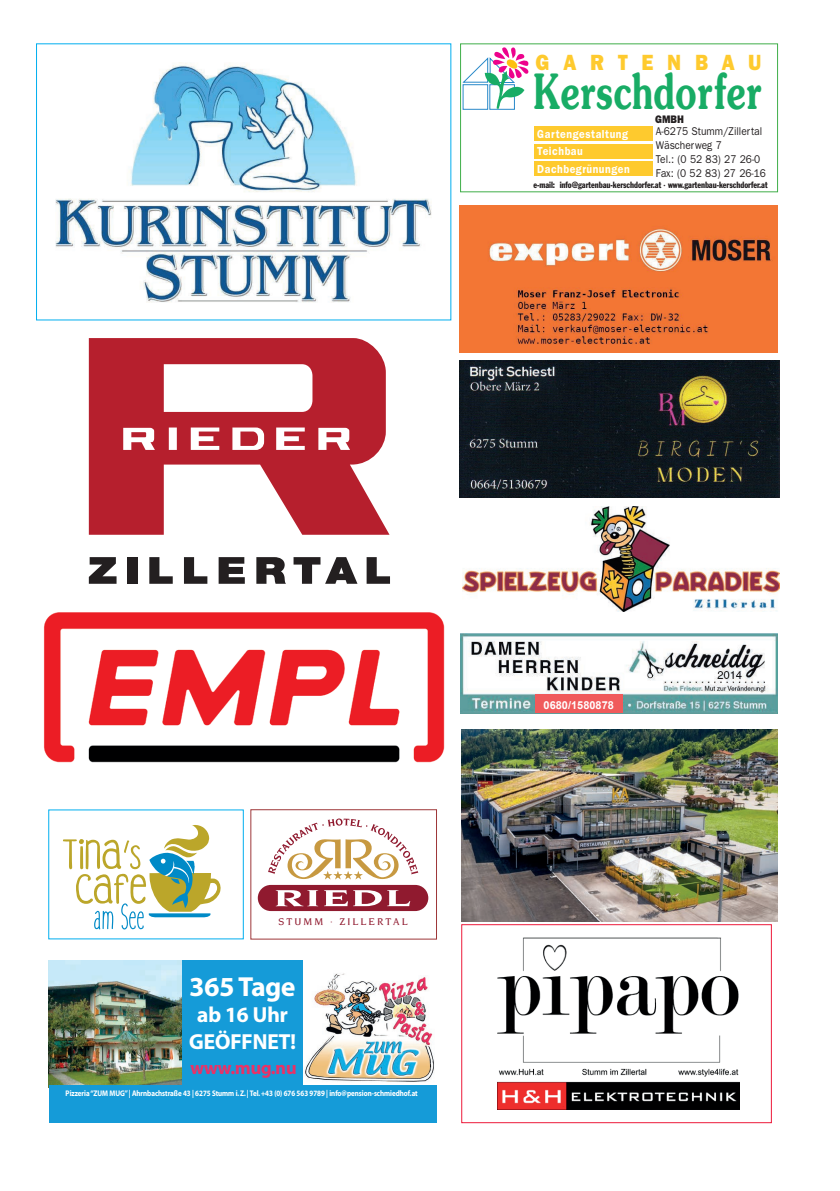
<style>
.page{position:relative;width:840px;height:1191px;background:#fff}
.page>*{position:absolute;margin:0;border:0;box-sizing:border-box;transform-origin:0 0}
.t1{font:600 48.6px "Souvenir";letter-spacing:.02em;color:#18ac65;scale:.7 1}
.t2{font:27.6px "Myriad Headline";color:#fff}
.t3{font:800 22.8px "Franklin Gothic Itc T";letter-spacing:.67em;color:#feca2e;scale:.9 1}
.t4{font:21.8px/26.2px "Myriad Headline";color:#fff;text-align:center}
.t5{font:18.4px "Myriad Headline";color:#eb3166}
.t6{font:600 11.8px/17.6px "Franklin Gothic";letter-spacing:.05em;color:#fff;scale:.9 1}
.t7{font:11.2px/13.6px "Franklin Gothic";color:#231f20;scale:.9 1}
.t8{font:800 11.2px "Franklin Gothic Itc T";color:#231f20;scale:.9 1}
.t9{font:700 11px "Arial";color:#fff}
.t10{font:500 10.6px "Novarese";letter-spacing:.2em;color:#901a2f}
.t11{font:condensed 9px "Franklin Gothic";letter-spacing:-.005em;color:#231f20;scale:.9 1}
.t12{font:8.2px "Myriad Headline";color:#fff;scale:.88 1}
</style>
<div class="page">
<img style="left:459px;top:360px;width:319px;height:137px">
<svg style="left:63px;top:825px;width:158px;height:104px"></svg>
<img style="left:43px;top:612px;width:402px;height:151px">
<img style="left:459px;top:205px;width:318px;height:148px">
<div style="left:462px;top:84px;width:26px;height:26px;border:1px solid #2989c9"></div>
<div style="left:489px;top:84px;width:25px;height:26px;border:1px solid #2989c9"></div>
<img style="left:494px;top:47px;width:35px;height:27px">
<svg style="left:462px;top:57px;width:55px;height:26px"></svg>
<img style="left:483px;top:69px;width:41px;height:40px">
<div style="left:534px;top:127px;width:118px;height:14px;background:#feca2e"></div>
<div style="left:534px;top:144px;width:118px;height:14px;background:#feca2e"></div>
<div style="left:534px;top:162px;width:118px;height:14px;background:#feca2e"></div>
<img style="left:55px;top:62px;width:377px;height:241px">
<svg style="left:89px;top:338px;width:300px;height:197px;fill:#b61f2d"></svg>
<svg style="left:89px;top:557px;width:27px;height:27px"></svg>
<div style="left:127px;top:557px;width:10px;height:27px;background:#231f20"></div>
<svg style="left:149px;top:557px;width:24px;height:27px"></svg>
<svg style="left:184px;top:557px;width:23px;height:27px"></svg>
<svg style="left:218px;top:557px;width:27px;height:27px"></svg>
<svg style="left:256px;top:557px;width:30px;height:27px"></svg>
<svg style="left:293px;top:557px;width:64px;height:27px"></svg>
<svg style="left:366px;top:557px;width:24px;height:27px"></svg>
<div style="left:258px;top:885px;width:170px;height:26px;background:#901a2f;border-radius:13px"></div>
<svg style="left:275px;top:890px;width:135px;height:16px"></svg>
<svg style="left:268px;top:818px;width:150px;height:61px"></svg>
<img style="left:461px;top:729px;width:315px;height:192px">
<img style="left:462px;top:506px;width:316px;height:105px">
<img style="left:302px;top:970px;width:132px;height:114px">
<img style="left:48px;top:960px;width:134px;height:125px">
<div style="left:182px;top:960px;width:120px;height:125px;background:#159bd8"></div>
<div style="left:48px;top:1085px;width:388px;height:38px;background:#159bd8"></div>
<img style="left:460px;top:633px;width:317px;height:80px">
<div style="left:535px;top:694px;width:88px;height:19px;background:#f05a5b"></div>
<img style="left:497px;top:937px;width:242px;height:172px">
<div style="left:461px;top:924px;width:310px;height:199px;border:1px solid #ed1a3a"></div>
<h3 class="t3" style="left:535px;top:49px;width:252px">GARTENBAU</h3>
<h1 class="t1" style="left:533px;top:61px;width:327px">Kerschdorfer</h1>
<h3 class="t8" style="left:654px;top:113px;width:34px">GMBH</h3>
<h3 class="t6" style="left:537px;top:124px;width:104px">Gartengestaltung<br>Teichbau<br>Dachbegrünungen</h3>
<h3 class="t7" style="left:655px;top:125px;width:124px">A-6275 Stumm/Zillertal<br>Wäscherweg 7<br>Tel.: (0 52 83) 27 26-0<br>Fax: (0 52 83) 27 26-16</h3>
<p class="t11" style="left:533px;top:179px;width:261px">e-mail: info@gartenbau-kerschdorfer.at · www.gartenbau-kerschdorfer.at</p>
<p class="t10" style="left:278px;top:915px;width:131px">STUMM · ZILLERTAL</p>
<h2 class="t2" style="left:189px;top:972px;width:107px">365 Tage</h2>
<h3 class="t4" style="left:189px;top:1002px;width:108px">ab 16 Uhr<br>GEÖFFNET!</h3>
<h3 class="t5" style="left:190px;top:1058px;width:108px">www.mug.nu</h3>
<p class="t12" style="left:66px;top:1088px;width:401px">Pizzeria “ZUM MUG” | Ahrnbachstraße 43 | 6275 Stumm i. Z. | Tel. +43 (0) 676 563 9789 | info@pension-schmiedhof.at</p>
<h3 class="t9" style="left:543px;top:698px;width:72px">0680/1580878</h3>
</div>
